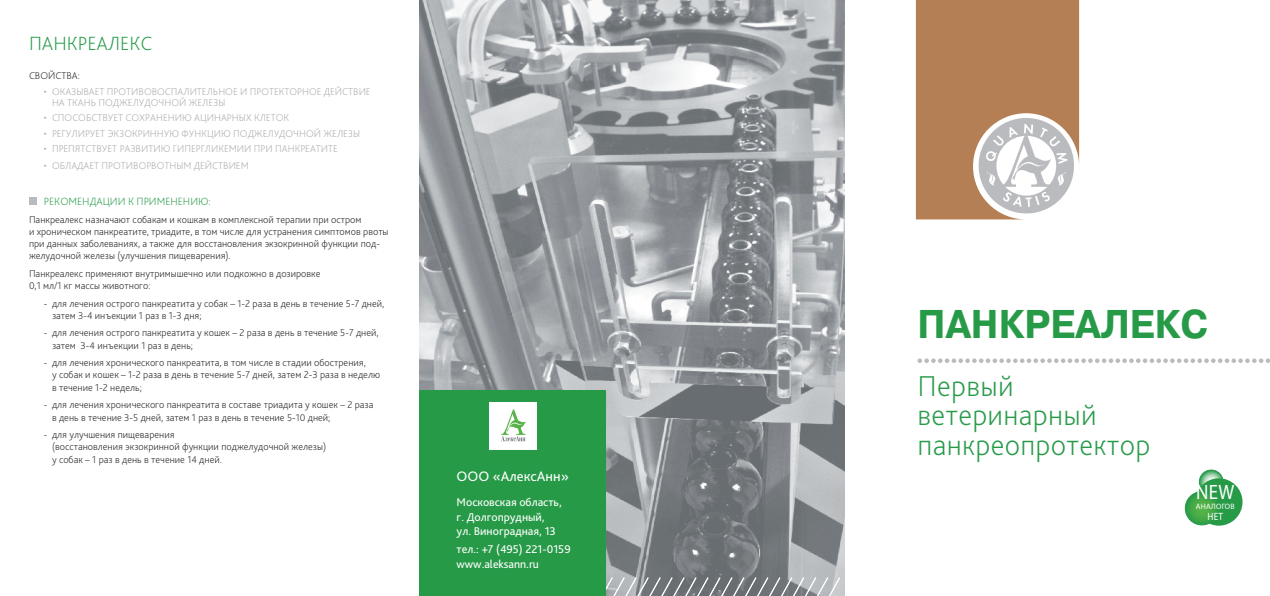
<style>
.page{position:relative;width:1270px;height:596px;background:#fff}
.page>*{position:absolute;margin:0;border:0;box-sizing:border-box;transform-origin:0 0}
.t1{font:700 40px "Pragmatica C";color:#279a48;scale:.94 1}
.t2{font:200 30px/29px "Bliss Pro";letter-spacing:.01em;color:#279a48}
.t3{font:20.8px "Myriad Pro";color:#fff;scale:.9 1}
.t4{font:200 20px "Bliss Pro";color:#259a47}
.t5{font:14.4px "Bliss Pro";color:#fff}
.t6{font:11.8px/14.4px "Bliss Pro";color:#fff}
.t7{font:200 11px "Bliss Pro";color:#259a47}
.t8{font:10.5px "Myriad Pro";color:#fff;scale:.88 1}
.t9{font:200 10.3px/12.1px "Bliss Pro";color:#231f20}
.t10{font:200 10.3px/11px "Bliss Pro";color:#a8a9ad}
.t11{font:7.8px "Myriad Pro";letter-spacing:.02em;color:#fff}
</style>
<div class="page">
<img style="left:420px;top:0;width:425px;height:595px">
<div style="left:916px;top:0;width:163px;height:219px;background:#b47f54"></div>
<div style="left:979px;top:118px;width:95px;height:95px;background:#babbbe;border-radius:50%"></div>
<svg style="left:606px;top:577px;width:234px;height:18px"></svg>
<div style="left:420px;top:389px;width:186px;height:206px;background:#279a48"></div>
<div style="left:489px;top:402px;width:48px;height:47px;background:#fff"></div>
<svg style="left:501px;top:409px;width:25px;height:32px"></svg>
<svg style="left:983px;top:122px;width:87px;height:87px"></svg>
<svg style="left:917px;top:358px;width:353px;height:5px"></svg>
<div style="left:1195px;top:478px;width:47px;height:47px;background:#279a48;border-radius:50%"></div>
<svg style="left:1185px;top:469px;width:39px;height:56px"></svg>
<div style="left:29px;top:197px;width:8px;height:7px;background:#babbbe"></div>
<h3 class="t4" style="left:29px;top:31px;width:124px">Панкреалекс</h3>
<p class="t9" style="left:29px;top:69px;width:52px">СВОЙСТВА:</p>
<p class="t10" style="left:52px;top:86px;width:320px;text-indent:-8px">• ОКАЗЫВАЕТ ПРОТИВОВОСПАЛИТЕЛЬНОЕ И ПРОТЕКТОРНОЕ ДЕЙСТВИЕ<br>НА ТКАНЬ ПОДЖЕЛУДОЧНОЙ ЖЕЛЕЗЫ</p>
<p class="t10" style="left:44px;top:112px;width:247px">• СПОСОБСТВУЕТ СОХРАНЕНИЮ АЦИНАРНЫХ КЛЕТОК</p>
<p class="t10" style="left:44px;top:127px;width:318px">• РЕГУЛИРУЕТ ЭКЗОКРИННУЮ ФУНКЦИЮ ПОДЖЕЛУДОЧНОЙ ЖЕЛЕЗЫ</p>
<p class="t10" style="left:44px;top:142px;width:295px">• ПРЕПЯТСТВУЕТ РАЗВИТИЮ ГИПЕРГЛИКЕМИИ ПРИ ПАНКРЕАТИТЕ</p>
<p class="t10" style="left:44px;top:160px;width:206px">• ОБЛАДАЕТ ПРОТИВОРВОТНЫМ ДЕЙСТВИЕМ</p>
<p class="t7" style="left:44px;top:194px;width:168px">РЕКОМЕНДАЦИИ К ПРИМЕНЕНИЮ:</p>
<p class="t9" style="left:29px;top:213px;width:361px">Панкреалекс назначают собакам и кошкам в комплексной терапии при остром<br>и хроническом панкреатите, триадите, в том числе для устранения симптомов рвоты при данных заболеваниях, а также для восстановления экзокринной функции под&shy;желудочной железы (улучшения пищеварения).</p>
<p class="t9" style="left:29px;top:267px;width:293px">Панкреалекс применяют внутримышечно или подкожно в дозировке<br>0,1 мл/1 кг массы животного:</p>
<p class="t9" style="left:52px;top:296px;width:334px;text-indent:-8px">- для лечения острого панкреатита у собак – 1-2 раза в день в течение 5-7 дней, затем 3-4 инъекции 1 раз в 1-3 дня;</p>
<p class="t9" style="left:52px;top:326px;width:328px;text-indent:-8px">- для лечения острого панкреатита у кошек – 2 раза в день в течение 5-7 дней, затем 3-4 инъекции 1 раз в день;</p>
<p class="t9" style="left:52px;top:356px;width:330px;text-indent:-8px">- для лечения хронического панкреатита, в том числе в стадии обострения,<br>у собак и кошек – 1-2 раза в день в течение 5-7 дней, затем 2-3 раза в неделю в течение 1-2 недель;</p>
<p class="t9" style="left:52px;top:398px;width:323px;text-indent:-8px">- для лечения хронического панкреатита в составе триадита у кошек – 2 раза в день в течение 3-5 дней, затем 1 раз в день в течение 5-10 дней;</p>
<p class="t9" style="left:52px;top:428px;width:276px;text-indent:-8px">- для улучшения пищеварения<br>(восстановления экзокринной функции поджелудочной железы) у собак – 1 раз в день в течение 14 дней.</p>
<h3 class="t5" style="left:457px;top:467px;width:114px">ООО «АлексАнн»</h3>
<p class="t6" style="left:457px;top:494px;width:107px">Московская область, г. Долгопрудный, ул. Виноградная, 13</p>
<p class="t6" style="left:457px;top:542px;width:116px;line-height:14.1px">тел.: +7 (495) 221-0159 www.aleksann.ru</p>
<h1 class="t1" style="left:917px;top:301px;width:311px">ПАНКРЕАЛЕКС</h1>
<h2 class="t2" style="left:917px;top:371px;width:234px">Первый ветеринарный панкреопротектор</h2>
<h3 class="t3" style="left:1196px;top:479px;width:44px">NEW</h3>
<p class="t11" style="left:1196px;top:501px;width:40px">АНАЛОГОВ</p>
<p class="t8" style="left:1208px;top:509px;width:19px">НЕТ</p>
</div>
